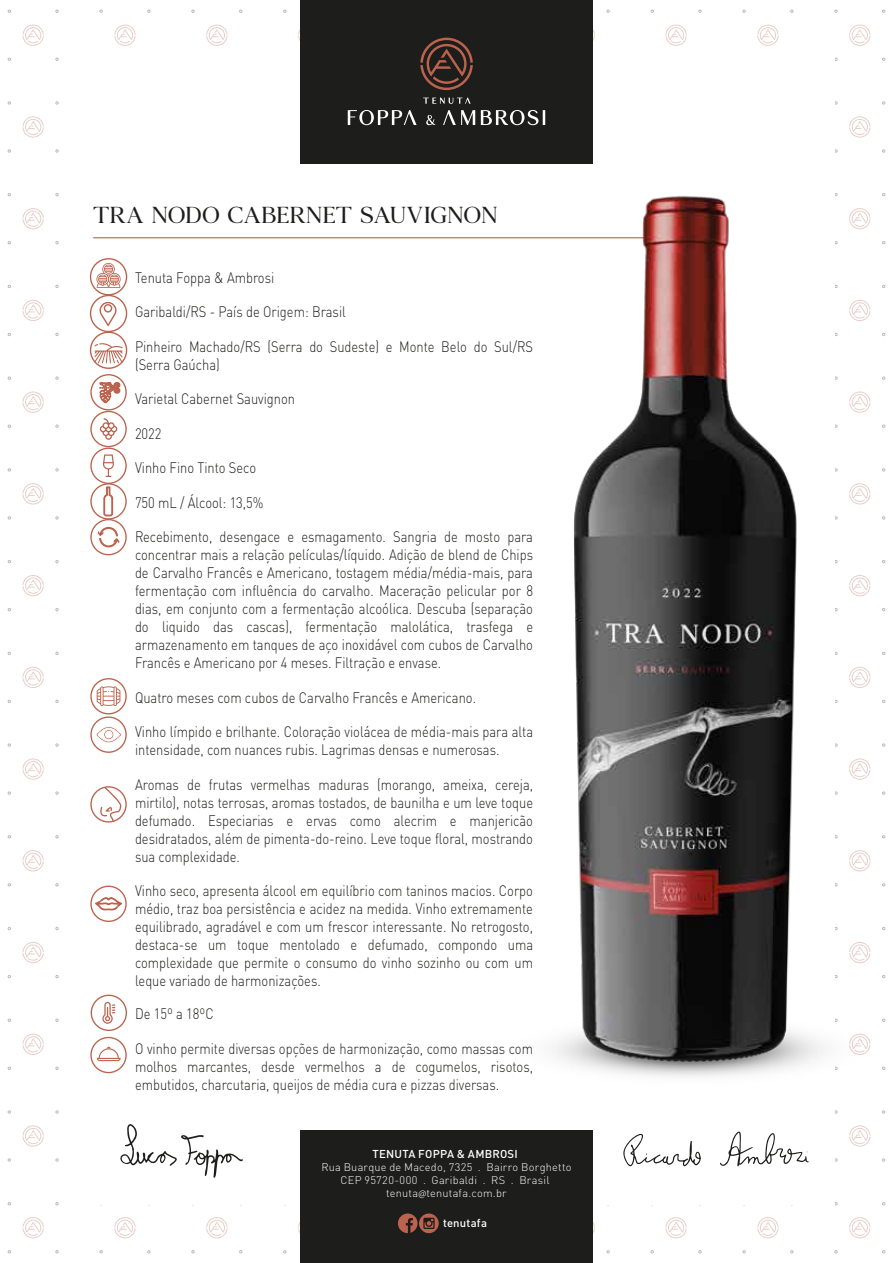
<style>
.page{position:relative;width:893px;height:1263px;background:#fff}
.page>*{position:absolute;margin:0;border:0;box-sizing:border-box;transform-origin:0 0}
.t1{font:26.1px "Agatho Regular CAPS";letter-spacing:-.01em;color:#1d1d1b}
.t2{font:300 15px/18px "DIN Pro";color:#1d1d1b;text-align:justify;scale:.86 1}
.t3{font:500 11.25px "DIN Pro";letter-spacing:.02em;color:#fff}
.t4{font:300 10.95px/13.2px "DIN Pro";letter-spacing:.02em;color:#fff;text-align:center}
.s1{font-family:"Myriad Pro"}
</style>
<div class="page">
<svg style="left:23px;top:25px;width:21px;height:21px"></svg>
<svg style="left:114px;top:25px;width:22px;height:21px"></svg>
<svg style="left:206px;top:25px;width:22px;height:21px"></svg>
<svg style="left:298px;top:29px;width:2px;height:12px"></svg>
<svg style="left:593px;top:29px;width:2px;height:12px"></svg>
<svg style="left:665px;top:25px;width:22px;height:21px"></svg>
<svg style="left:757px;top:25px;width:22px;height:21px"></svg>
<svg style="left:114px;top:1217px;width:22px;height:21px"></svg>
<svg style="left:206px;top:1217px;width:22px;height:21px"></svg>
<svg style="left:298px;top:1222px;width:2px;height:12px"></svg>
<svg style="left:593px;top:1222px;width:2px;height:12px"></svg>
<svg style="left:665px;top:1217px;width:22px;height:21px"></svg>
<svg style="left:757px;top:1217px;width:22px;height:21px"></svg>
<svg style="left:849px;top:25px;width:21px;height:21px"></svg>
<svg style="left:24px;top:116px;width:19px;height:6px"></svg>
<svg style="left:23px;top:1137px;width:21px;height:10px"></svg>
<svg style="left:23px;top:1217px;width:21px;height:21px"></svg>
<svg style="left:849px;top:1217px;width:21px;height:21px"></svg>
<div style="left:300px;top:0;width:293px;height:163px;background:#1d1d1b"></div>
<svg style="left:423px;top:98px;width:5px;height:6px"></svg>
<svg style="left:426px;top:115px;width:2px;height:10px"></svg>
<svg style="left:348px;top:110px;width:69px;height:15px"></svg>
<svg style="left:420px;top:38px;width:53px;height:52px"></svg>
<div style="left:300px;top:1130px;width:293px;height:133px;background:#1d1d1b"></div>
<svg style="left:398px;top:1213px;width:41px;height:21px"></svg>
<svg style="left:120px;top:1124px;width:123px;height:54px"></svg>
<svg style="left:104px;top:994px;width:23px;height:37px"></svg>
<hr style="left:93px;top:237px;width:552px;height:1px;background:#bc634f">
<svg style="left:104px;top:885px;width:23px;height:37px"></svg>
<svg style="left:104px;top:786px;width:23px;height:36px"></svg>
<svg style="left:104px;top:678px;width:23px;height:75px"></svg>
<svg style="left:104px;top:258px;width:23px;height:297px"></svg>
<svg style="left:104px;top:1037px;width:23px;height:36px"></svg>
<img style="left:428px;top:98px;width:458px;height:1108px">
<img style="left:7px;top:122px;width:97px;height:1015px">
<h1 class="t1" style="left:93px;top:204px;width:406px">TRA NODO CABERNET SAUVIGNON</h1>
<p class="t2" style="left:135px;top:267px;width:163px">Tenuta Foppa &amp; Ambrosi</p>
<p class="t2" style="left:135px;top:301px;width:247px">Garibaldi/RS - País de Origem: Brasil</p>
<p class="t2" style="left:135px;top:336px;width:464px">Pinheiro Machado/RS (Serra do Sudeste) e Monte Belo do Sul/RS (Serra Gaúcha)</p>
<p class="t2" style="left:135px;top:388px;width:188px">Varietal Cabernet Sauvignon</p>
<p class="t2" style="left:135px;top:423px;width:32px">2022</p>
<p class="t2" style="left:135px;top:457px;width:142px">Vinho Fino Tinto Seco</p>
<p class="t2" style="left:135px;top:492px;width:151px">750 mL / Álcool: 13,5%</p>
<p class="t2" style="left:135px;top:526px;width:464px">Recebimento, desengace e esmagamento. Sangria de mosto para concentrar mais a relação películas/líquido. Adição de blend de Chips de Carvalho Francês e Americano, tostagem média/média-mais, para fermentação com influência do carvalho. Maceração pelicular por 8 dias, em conjunto com a fermentação alcoólica. Descuba (separação do liquido das cascas), fermentação malolática, trasfega e armazenamento em tanques de aço inoxidável com cubos de Carvalho Francês e Americano por 4 meses. Filtração e envase.</p>
<p class="t2" style="left:135px;top:687px;width:398px">Quatro meses com cubos de Carvalho Francês e Americano.</p>
<p class="t2" style="left:135px;top:721px;width:464px">Vinho límpido e brilhante. Coloração violácea de média-mais para alta intensidade, com nuances rubis. Lagrimas densas e numerosas.</p>
<p class="t2" style="left:135px;top:774px;width:464px">Aromas de frutas vermelhas maduras (morango, ameixa, cereja, mirtilo), notas terrosas, aromas tostados, de baunilha e um leve toque defumado. Especiarias e ervas como alecrim e manjericão desidratados, além de pimenta-do-reino. Leve toque floral, mostrando sua complexidade.</p>
<p class="t2" style="left:135px;top:880px;width:464px">Vinho seco, apresenta álcool em equilíbrio com taninos macios. Corpo médio, traz boa persistência e acidez na medida. Vinho extremamente equilibrado, agradável e com um frescor interessante. No retrogosto, destaca-se um toque mentolado e defumado, compondo uma complexidade que permite o consumo do vinho sozinho ou com um leque variado de harmonizações.</p>
<p class="t2" style="left:135px;top:1003px;width:93px">De 15º a 18ºC</p>
<p class="t2" style="left:135px;top:1038px;width:464px">O vinho permite diversas opções de harmonização, como massas com molhos marcantes, desde vermelhos a de cogumelos, risotos, embutidos, charcutaria, queijos de média cura e pizzas diversas.</p>
<p class="t3" style="left:372px;top:1144px;width:147px">TENUTA FOPPA &amp; AMBROSI</p>
<p class="t4" style="left:321px;top:1159px;width:252px">Rua Buarque de Macedo, 7325 . Bairro Borghetto<br>CEP 95720-000 . Garibaldi . RS . Brasil tenuta<span class="s1">@</span>tenutafa.com.br</p>
<p class="t3" style="left:443px;top:1213px;width:45px">tenutafa</p>
</div>
